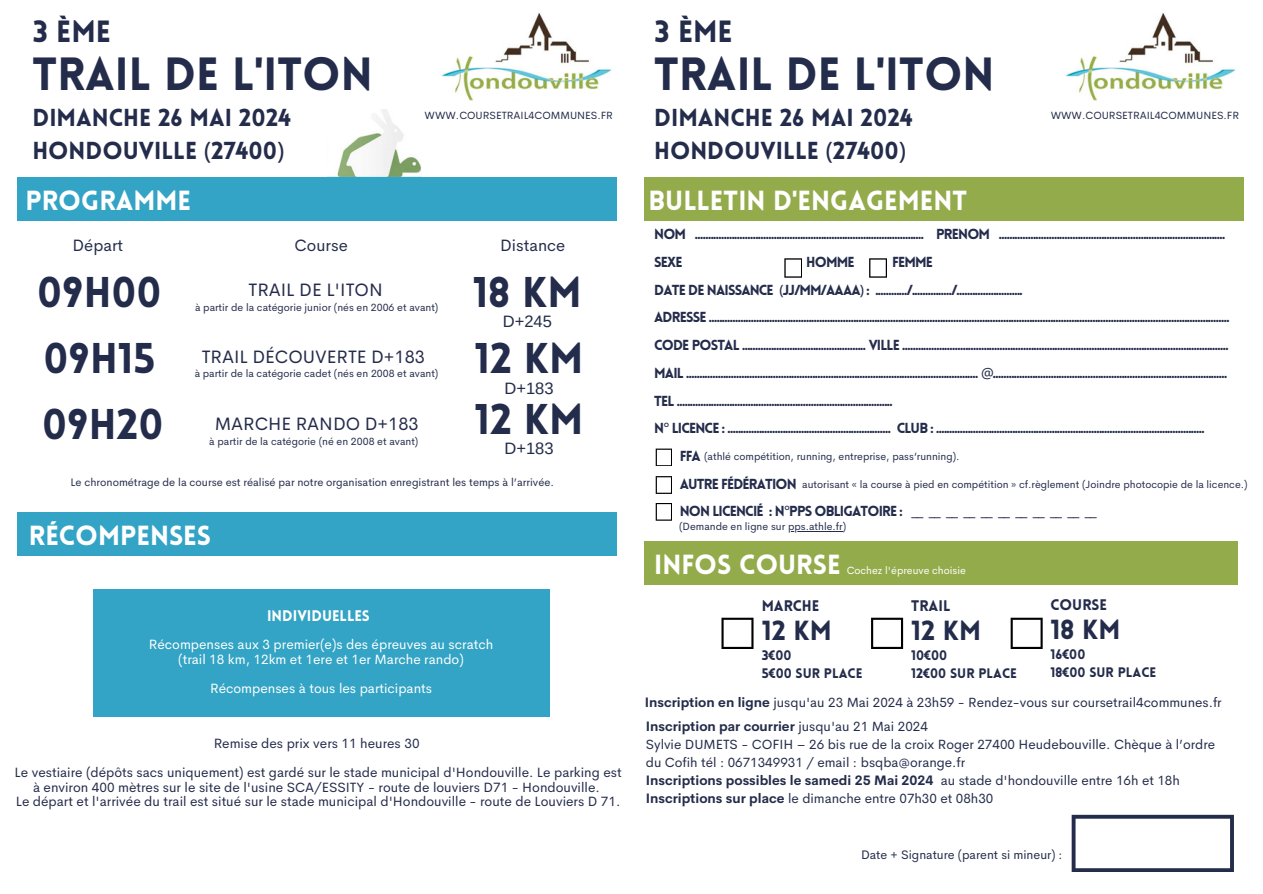
<style>
.page{position:relative;width:1263px;height:894px;background:#fff}
.page>*{position:absolute;margin:0;border:0;box-sizing:border-box;transform-origin:0 0}
.t1{font:900 45.45px "Lovelo";color:#242c4b}
.t2{font:900 42px "Lovelo";color:#242c4b}
.t3{font:900 30px "Lovelo";color:#242c4b}
.t4{font:900 27px "Lovelo";color:#fff}
.t5{font:900 27px "Lovelo";color:#242c4b}
.t6{font:900 24px/32.7px "Lovelo";color:#242c4b}
.t7{font:18px "Cerebri Sans";color:#242c4b}
.t8{font:16.5px "Cerebri Sans";color:#242c4b}
.t9{font:16.5px "Arimo";color:#242c4b}
.t10{font:900 15px "Lovelo";color:#242c4b}
.t11{font:900 15px "Lovelo";color:#fff}
.t12{font:900 14.25px "Lovelo";letter-spacing:-.06em;color:#242c4b}
.t13{font:13.5px/14.7px "Cerebri Sans";color:#242c4b;text-align:center}
.t14{font:13.5px "Cerebri Sans";color:#fff}
.t15{font:900 13.5px "Lovelo";color:#242c4b}
.t16{font:13.35px/17.9px "Cerebri Sans";color:#242c4b}
.t17{font:700 13.35px "Cerebri Sans";color:#242c4b}
.t18{font:12.45px "Cerebri Sans";color:#242c4b}
.t19{font:10.95px "Cerebri Sans";color:#242c4b}
.t20{font:10.5px "Cerebri Sans";color:#242c4b}
.t21{font:10.5px "Cerebri Sans";color:#fff}
.s1{font-family:"Noto Sans";font-weight:400}
.s2{font-weight:700}
.s3{font-weight:400}
</style>
<div class="page">
<img style="left:441px;top:13px;width:171px;height:88px">
<div style="left:644px;top:177px;width:599px;height:43px;background:#94ab4b"></div>
<div style="left:644px;top:541px;width:593px;height:43px;background:#94ab4b"></div>
<img style="left:328px;top:110px;width:93px;height:67px">
<div style="left:17px;top:177px;width:599px;height:43px;background:#33a4c5"></div>
<div style="left:17px;top:512px;width:599px;height:43px;background:#33a4c5"></div>
<div style="left:93px;top:588px;width:456px;height:128px;background:#33a4c5"></div>
<img style="left:1065px;top:13px;width:171px;height:88px">
<svg style="left:784px;top:258px;width:18px;height:19px"></svg>
<svg style="left:869px;top:258px;width:18px;height:19px"></svg>
<svg style="left:871px;top:617px;width:32px;height:31px"></svg>
<svg style="left:1011px;top:617px;width:32px;height:31px"></svg>
<svg style="left:721px;top:617px;width:32px;height:31px"></svg>
<svg style="left:1072px;top:814px;width:162px;height:57px"></svg>
<svg style="left:656px;top:448px;width:16px;height:18px"></svg>
<svg style="left:656px;top:476px;width:16px;height:18px"></svg>
<svg style="left:656px;top:503px;width:16px;height:17px"></svg>
<hr style="left:788px;top:531px;width:55px;height:1px;background:#242c4b">
<p class="t3" style="left:33px;top:19px;width:80px">3 ÈME</p>
<p class="t1" style="left:32px;top:55px;width:342px">TRAIL DE L'ITON</p>
<p class="t6" style="left:32px;top:104px;width:260px">DIMANCHE 26 MAI 2024<br>HONDOUVILLE <span class="s1">(</span>27400<span class="s1">)</span></p>
<p class="t4" style="left:25px;top:189px;width:167px">PROGRAMME</p>
<p class="t3" style="left:654px;top:19px;width:80px">3 ÈME</p>
<p class="t1" style="left:654px;top:55px;width:342px">TRAIL DE L'ITON</p>
<p class="t6" style="left:654px;top:104px;width:260px">DIMANCHE 26 MAI 2024<br>HONDOUVILLE <span class="s1">(</span>27400<span class="s1">)</span></p>
<p class="t20" style="left:425px;top:109px;width:190px">WWW.COURSETRAIL4COMMUNES.FR</p>
<p class="t20" style="left:1051px;top:109px;width:190px">WWW.COURSETRAIL4COMMUNES.FR</p>
<p class="t4" style="left:648px;top:189px;width:320px">BULLETIN D'ENGAGEMENT</p>
<p class="t8" style="left:73px;top:235px;width:52px">Départ</p>
<p class="t8" style="left:295px;top:235px;width:55px">Course</p>
<p class="t8" style="left:500px;top:235px;width:67px">Distance</p>
<p class="t2" style="left:37px;top:275px;width:126px">09H00</p>
<p class="t7" style="left:248px;top:277px;width:136px">TRAIL DE L'ITON</p>
<p class="t2" style="left:473px;top:275px;width:111px">18 KM</p>
<p class="t9" style="left:503px;top:312px;width:51px">D+245</p>
<p class="t7" style="left:202px;top:345px;width:225px">TRAIL DÉCOUVERTE D+183</p>
<p class="t20" style="left:195px;top:300px;width:245px">à partir de la catégorie junior (nés en 2006 et avant)</p>
<h1 class="t2" style="left:44px;top:341px;width:113px">09H15</h1>
<h5 class="t2" style="left:42px;top:407px;width:123px">09H20</h5>
<p class="t2" style="left:474px;top:342px;width:110px">12 KM</p>
<p class="t9" style="left:504px;top:378px;width:51px">D+183</p>
<h2 class="t2" style="left:474px;top:402px;width:110px">12 KM</h2>
<h2 class="t9" style="left:504px;top:439px;width:51px">D+183</h2>
<p class="t20" style="left:195px;top:366px;width:245px">à partir de la catégorie cadet (nés en 2008 et avant)</p>
<h3 class="t7" style="left:215px;top:412px;width:205px">MARCHE RANDO D+183</h3>
<p class="t20" style="left:209px;top:434px;width:211px">à partir de la catégorie (né en 2008 et avant)</p>
<p class="t19" style="left:71px;top:475px;width:485px">Le chronométrage de la course est réalisé par notre organisation enregistrant les temps à l’arrivée.</p>
<p class="t4" style="left:29px;top:524px;width:184px">RÉCOMPENSES</p>
<h3 class="t11" style="left:267px;top:610px;width:104px">INDIVIDUELLES</h3>
<p class="t14" style="left:149px;top:635px;width:346px">Récompenses aux 3 premier(e)s des épreuves au scratch</p>
<h4 class="t14" style="left:178px;top:649px;width:287px">(trail 18 km, 12km et 1ere et 1er Marche rando)</h4>
<p class="t14" style="left:210px;top:679px;width:223px">Récompenses à tous les participants</p>
<h2 class="t13" style="left:214px;top:735px;width:207px">Remise des prix vers 11 heures 30</h2>
<h3 class="t13" style="left:15px;top:764px;width:609px">Le vestiaire (dépôts sacs uniquement) est gardé sur le stade municipal d'Hondouville. Le parking est à environ 400 mètres sur le site de l'usine SCA/ESSITY - route de louviers D71 - Hondouville.</h3>
<h1 class="t13" style="left:16px;top:793px;width:606px">Le départ et l'arrivée du trail est situé sur le stade municipal d'Hondouville - route de Louviers D 71.</h1>
<h6 class="t12" style="left:654px;top:228px;width:573px">NOM ....................................................................................... PRENOM ......................................................................................</h6>
<h6 class="t12" style="left:654px;top:256px;width:30px">SEXE</h6>
<h6 class="t12" style="left:806px;top:256px;width:50px">HOMME</h6>
<h6 class="t12" style="left:892px;top:256px;width:42px">FEMME</h6>
<h1 class="t12" style="left:654px;top:284px;width:370px">DATE DE NAISSANCE <span class="s1">(</span>JJ/MM/AAAA<span class="s1">)</span> : ............/.............../.........................</h1>
<h5 class="t12" style="left:654px;top:311px;width:577px">ADRESSE ......................................................................................................................................................................................................</h5>
<h5 class="t12" style="left:654px;top:339px;width:576px">CODE POSTAL ............................................... VILLE ............................................................................................................................</h5>
<p class="t12" style="left:654px;top:367px;width:575px">MAIL ............................................................................................................... <span class="s1">@</span>.........................................................................................</p>
<h1 class="t12" style="left:654px;top:395px;width:240px">TEL ..................................................................................</h1>
<h5 class="t12" style="left:654px;top:422px;width:552px">N<span class="s1">°</span> LICENCE : .............................................................. CLUB : ......................................................................................................</h5>
<h5 class="t12" style="left:680px;top:450px;width:23px">FFA</h5>
<p class="t12" style="left:680px;top:478px;width:119px">AUTRE FÉDÉRATION</p>
<h5 class="t12" style="left:680px;top:505px;width:418px">NON LICENCIÉ : N<span class="s1">°</span>PPS OBLIGATOIRE : <span class="s1">__ __ __ __ __ __ __ __ __ __ __</span></h5>
<p class="t20" style="left:704px;top:449px;width:257px">(athlé compétition, running, entreprise, pass’running).</p>
<p class="t20" style="left:802px;top:477px;width:447px">autorisant « la course à pied en compétition » cf.règlement (Joindre photocopie de la licence.)</p>
<p class="t20" style="left:679px;top:519px;width:169px">(Demande en ligne sur pps.athle.fr)</p>
<h4 class="t4" style="left:654px;top:554px;width:188px">INFOS COURSE</h4>
<p class="t21" style="left:847px;top:563px;width:121px">Cochez l'épreuve choisie</p>
<h2 class="t10" style="left:762px;top:599px;width:59px">MARCHE</h2>
<h2 class="t15" style="left:762px;top:649px;width:31px">3€00</h2>
<p class="t15" style="left:762px;top:667px;width:102px">5€00 SUR PLACE</p>
<h2 class="t5" style="left:762px;top:619px;width:72px">12 KM</h2>
<p class="t10" style="left:911px;top:599px;width:41px">TRAIL</p>
<p class="t15" style="left:911px;top:649px;width:38px">10€00</p>
<p class="t15" style="left:911px;top:667px;width:107px">12€00 SUR PLACE</p>
<p class="t5" style="left:911px;top:619px;width:72px">12 KM</p>
<p class="t10" style="left:1050px;top:599px;width:58px">COURSE</p>
<p class="t15" style="left:1050px;top:649px;width:36px">16€00</p>
<p class="t15" style="left:1050px;top:667px;width:107px">18€00 SUR PLACE</p>
<p class="t5" style="left:1050px;top:619px;width:72px">18 KM</p>
<p class="t16" style="left:645px;top:693px;width:578px"><span class="s2">Inscription en ligne</span> jusqu'au 23 Mai 2024 à 23h59 - Rendez-vous sur coursetrail4communes.fr</p>
<p class="t17" style="left:646px;top:717px;width:284px">Inscription par courrier <span class="s3">jusqu'au 21 Mai 2024</span></p>
<p class="t16" style="left:646px;top:735px;width:571px">Sylvie DUMETS - COFIH – 26 bis rue de la croix Roger 27400 Heudebouville. Chèque à l’ordre du Cofih tél : 0671349931 / email : bsqba@orange.fr</p>
<p class="t17" style="left:646px;top:771px;width:536px">Inscriptions possibles le samedi 25 Mai 2024 <span class="s3">au stade d'hondouville entre 16h et 18h</span></p>
<p class="t16" style="left:646px;top:788px;width:349px"><span class="s2">Inscriptions sur place</span> le dimanche entre 07h30 et 08h30</p>
<p class="t18" style="left:861px;top:846px;width:203px">Date + Signature (parent si mineur) :</p>
</div>
